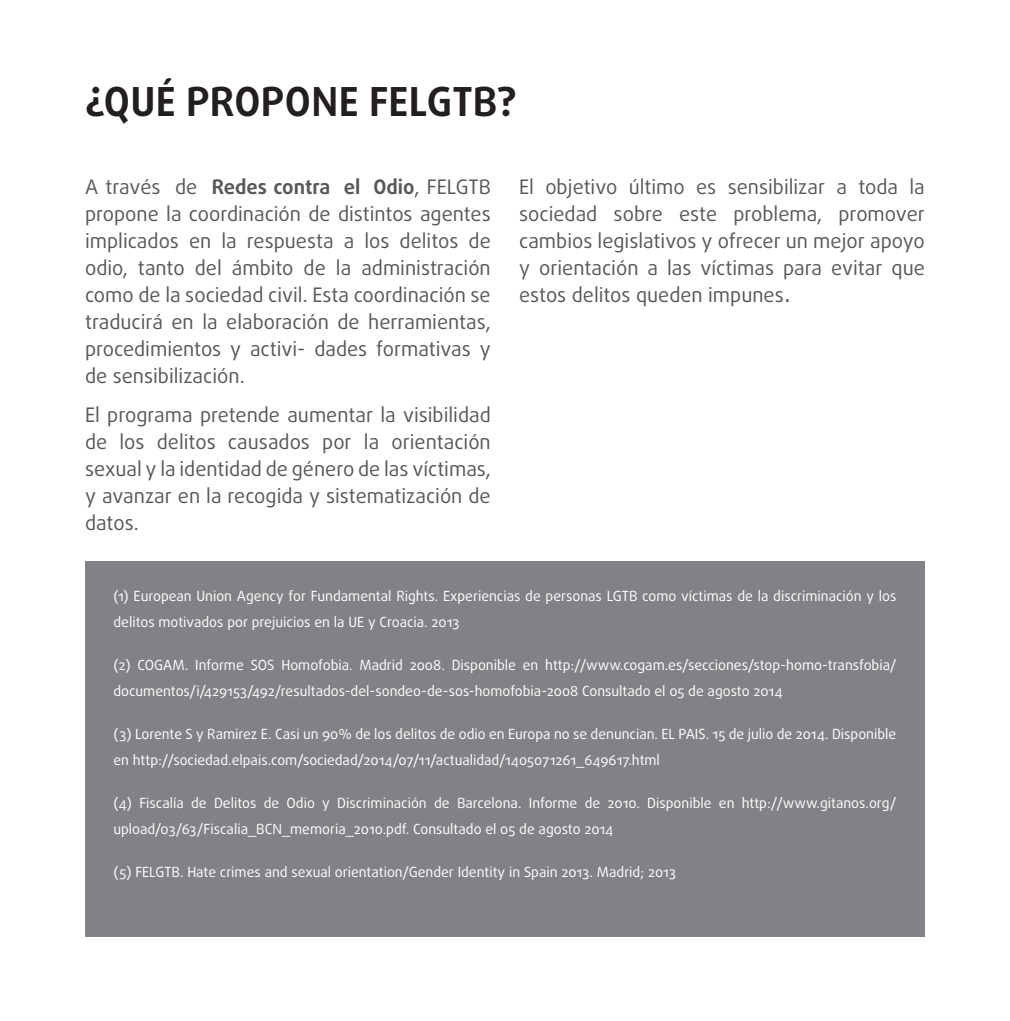
<style>
.page{position:relative;width:1010px;height:1021px;background:#fff}
.page>*{position:absolute;margin:0;border:0;box-sizing:border-box;transform-origin:0 0}
.t1{font:700 40px "Daxline Pro";letter-spacing:.005em;color:#231f20}
.t2{font:20px/27px "Daxline Pro";color:#57585a;text-align:justify}
.t3{font:14px/26px "Daxline Pro";color:#fff}
.s1{font-weight:700}
.s2{font-family:"Verdana"}
</style>
<div class="page">
<div style="left:85px;top:561px;width:839px;height:376px;background:#808285"></div>
<h1 class="t1" style="left:85px;top:75px;width:433px">¿qué propone felgtb?</h1>
<p class="t2" style="left:85px;top:174px;width:407px">A través de <span class="s1">Redes contra el Odio</span>, FELGTB propone la coordinación de distintos agentes implicados en la respuesta a los delitos de odio, tanto del ámbito de la administración como de la sociedad civil. Esta coordinación se traducirá en la elaboración de herramientas, procedimientos y activi- dades formativas y de sensibilización.</p>
<h2 class="t2" style="left:85px;top:401px;width:407px">El programa pretende aumentar la visibilidad de los delitos causados por la orientación sexual y la identidad de género de las víctimas, y avanzar en la recogida y sistematización de datos.</h2>
<h2 class="t2" style="left:519px;top:174px;width:407px">El objetivo último es sensibilizar a toda la sociedad sobre este problema, promover cambios legislativos y ofrecer un mejor apoyo y orientación a las víctimas para evitar que estos delitos queden impunes<span class="s2">.</span></h2>
<p class="t3" style="left:113px;top:583px;width:784px">(1) European Union Agency for Fundamental Rights. Experiencias de personas LGTB como víctimas de la discriminación y los delitos motivados por prejuicios en la UE y Croacia. 2013</p>
<p class="t3" style="left:113px;top:652px;width:784px">(2) COGAM. Informe SOS Homofobia. Madrid 2008. Disponible en http://www.cogam.es/secciones/stop-homo-transfobia/ documentos/i/429153/492/resultados-del-sondeo-de-sos-homofobia-2008 Consultado el 05 de agosto 2014</p>
<p class="t3" style="left:113px;top:721px;width:784px">(3) Lorente S y Ramirez E. Casi un 90% de los delitos de odio en Europa no se denuncian. EL PAIS. 15 de julio de 2014. Disponible en http://sociedad.elpais.com/sociedad/2014/07/11/actualidad/1405071261_649617.html</p>
<p class="t3" style="left:113px;top:790px;width:784px">(4) Fiscalía de Delitos de Odio y Discriminación de Barcelona. Informe de 2010. Disponible en http://www.gitanos.org/ upload/03/63/Fiscalia_BCN_memoria_2010.pdf. Consultado el 05 de agosto 2014</p>
<p class="t3" style="left:113px;top:859px;width:563px">(5) FELGTB. Hate crimes and sexual orientation/Gender Identity in Spain 2013. Madrid; 2013</p>
</div>
